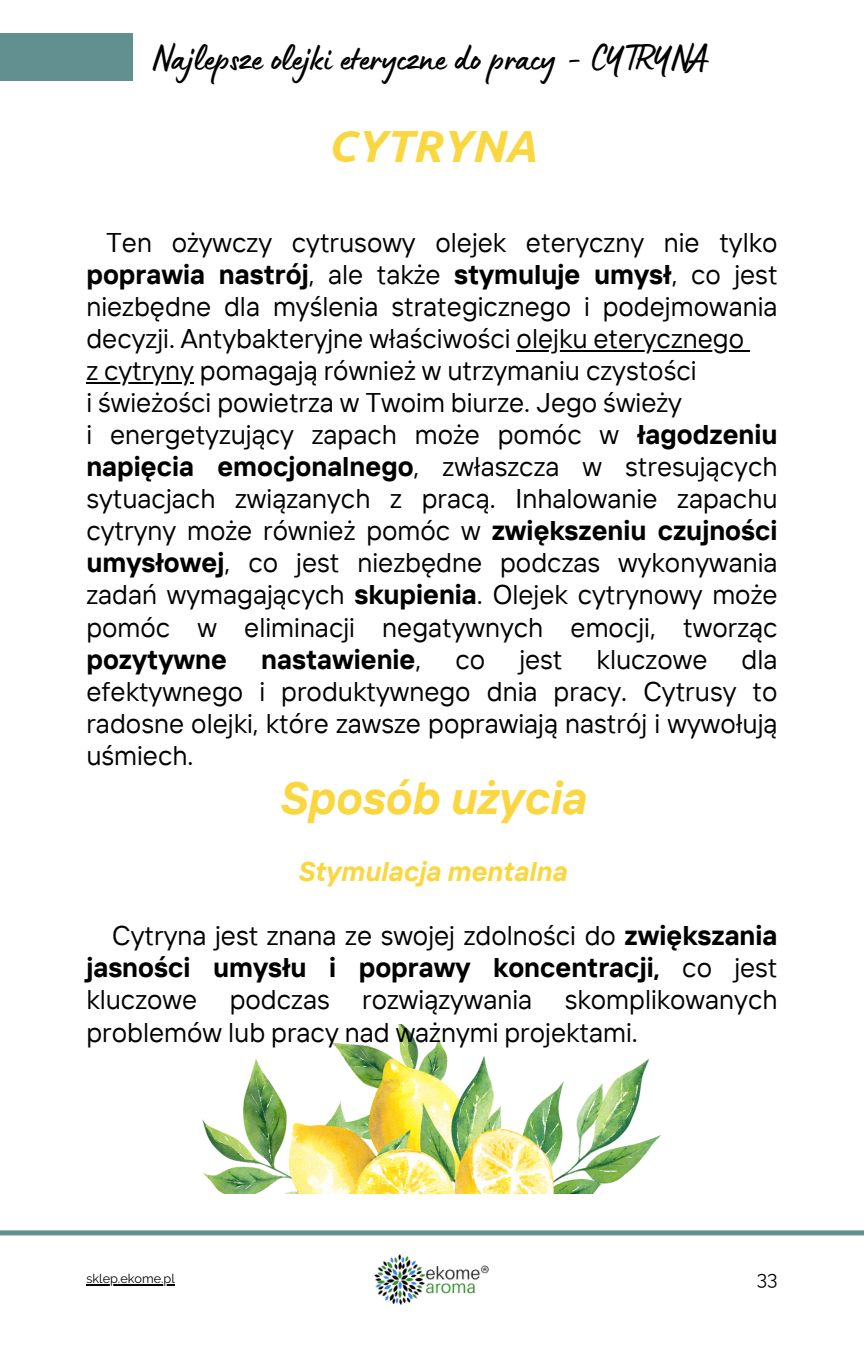
<style>
.page{position:relative;width:864px;height:1350px;background:#fff}
.page>*{position:absolute;margin:0;border:0;box-sizing:border-box;transform-origin:0 0}
.t1{font:italic 700 45px "TT Interphases";color:#fad740}
.t2{font:italic 700 45px "Ubuntu";color:#fad740}
.t3{font:38.25px "Lumios Marker";color:#000}
.t4{font:27px/31.9px "TT Interphases";color:#000;text-align:justify}
.t5{font:italic 700 27px "TT Interphases";color:#fad740}
.t6{font:700 27px "TT Interphases";color:#000}
.t7{font:19.35px "Raleway";color:#000}
.t8{font:12.6px "Raleway";color:#000}
.s1{font-weight:700}
.s2{font-weight:400}
</style>
<div class="page">
<div style="left:0;top:34px;width:133px;height:47px;background:#629090"></div>
<div style="left:0;top:1230px;width:864px;height:5px;background:#629090"></div>
<img style="left:202px;top:1024px;width:459px;height:169px">
<hr style="left:517px;top:350px;width:227px;height:1px;background:#000">
<hr style="left:86px;top:382px;width:108px;height:1px;background:#000">
<hr style="left:86px;top:1284px;width:89px;height:1px;background:#000">
<img style="left:374px;top:1254px;width:115px;height:51px">
<p class="t3" style="left:151px;top:46px;width:558px">Najlepsze olejki eteryczne do pracy - CYTRYNA</p>
<p class="t2" style="left:327px;top:120px;width:211px">CYTRYNA</p>
<p class="t4" style="left:86px;top:226px;width:693px;text-indent:20px">Ten ożywczy cytrusowy olejek eteryczny nie tylko <span class="s1">poprawia nastrój</span>, ale także <span class="s1">stymuluje umysł</span>, co jest niezbędne dla myślenia strategicznego i podejmowania decyzji. Antybakteryjne właściwości olejku eterycznego</p>
<p class="t4" style="left:86px;top:354px;width:612px">z cytryny pomagają również w utrzymaniu czystości</p>
<p class="t4" style="left:86px;top:386px;width:597px">i świeżości powietrza w Twoim biurze. Jego świeży</p>
<p class="t4" style="left:86px;top:418px;width:693px">i energetyzujący zapach może pomóc w <span class="s1">łagodzeniu napięcia emocjonalnego</span>, zwłaszcza w stresujących sytuacjach związanych z pracą. Inhalowanie zapachu cytryny może również pomóc w <span class="s1">zwiększeniu czujności umysłowej</span>, co jest niezbędne podczas wykonywania zadań wymagających <span class="s1">skupienia</span>. Olejek cytrynowy może pomóc w eliminacji negatywnych emocji, tworząc <span class="s1">pozytywne</span></p>
<p class="t6" style="left:261px;top:642px;width:162px">nastawienie<span class="s2">,</span></p>
<p class="t4" style="left:455px;top:642px;width:31px">co</p>
<p class="t4" style="left:519px;top:642px;width:45px">jest</p>
<p class="t4" style="left:597px;top:642px;width:112px">kluczowe</p>
<p class="t4" style="left:86px;top:642px;width:693px;text-indent:655px">dla efektywnego i produktywnego dnia pracy. Cytrusy to radosne olejki, które zawsze poprawiają nastrój i wywołują uśmiech.</p>
<p class="t1" style="left:278px;top:769px;width:309px">Sposób użycia</p>
<p class="t5" style="left:297px;top:854px;width:271px">Stymulacja mentalna</p>
<p class="t4" style="left:86px;top:919px;width:693px;text-indent:26px">Cytryna jest znana ze swojej zdolności do <span class="s1">zwiększania jasności umysłu i poprawy koncentracji,</span> co jest kluczowe podczas rozwiązywania skomplikowanych problemów lub pracy nad ważnymi projektami.</p>
<p class="t8" style="left:86px;top:1271px;width:90px">sklep.ekome.pl</p>
<p class="t7" style="left:757px;top:1267px;width:22px">33</p>
</div>
